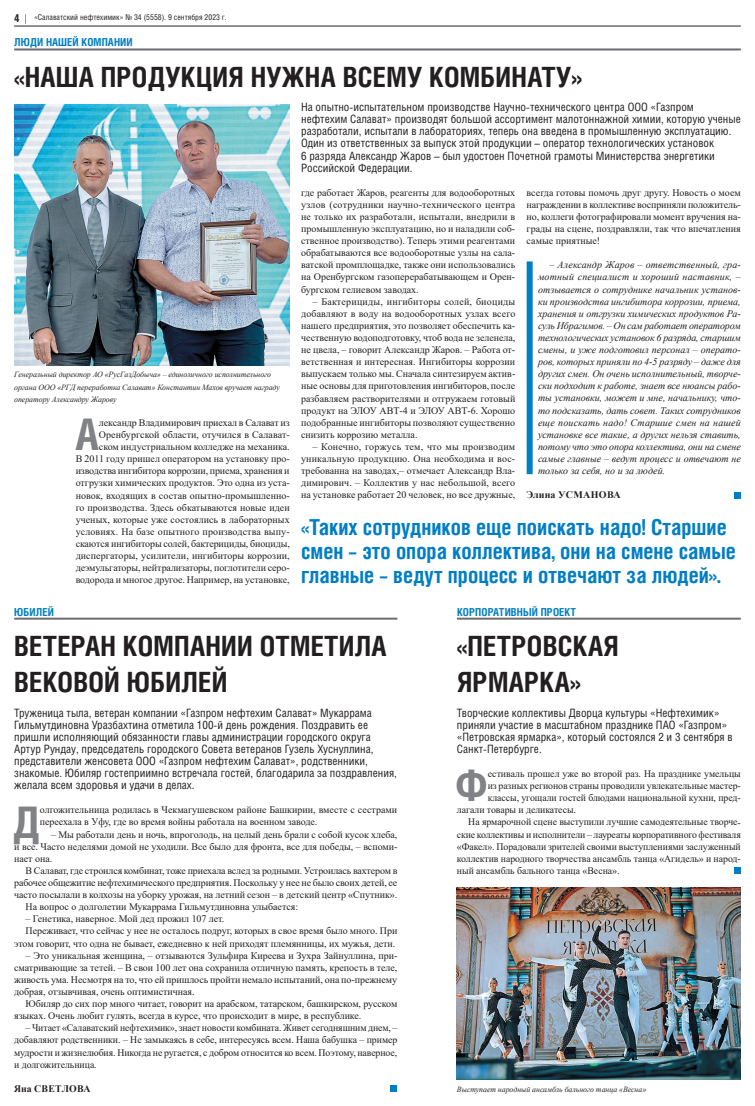
<style>
.page{position:relative;width:755px;height:1106px;background:#fff}
.page>*{position:absolute;margin:0;border:0;box-sizing:border-box;transform-origin:0 0}
.t1{font:700 43.5px "Helios Cond";color:#808285}
.t2{font:700 27.9px/36.3px "Helios Cond";letter-spacing:.01em;color:#231f20}
.t3{font:700 22px/24.2px "Helios Cond";color:#007ec5}
.t4{font:11.5px/12.1px "Helios Cond";color:#231f20}
.t5{font:700 11px "Helios Cond";letter-spacing:.01em;color:#007ec5}
.t6{font:700 11px "Helios Cond";color:#231f20}
.t7{font:10px/12.1px "Times New Roman";letter-spacing:-.005em;color:#231f20;text-align:justify}
.t8{font:italic 10px/12.1px "Times New Roman";color:#231f20;text-align:justify}
.t9{font:700 10px "Times New Roman";letter-spacing:.03em;color:#231f20}
.t10{font:italic 8px/12.1px "Times New Roman";letter-spacing:-.005em;color:#231f20}
.t11{font:8px "Helios Cond";color:#231f20}
</style>
<div class="page">
<hr style="left:14px;top:26px;width:726px;height:1px;background:#231f20">
<hr style="left:14px;top:48px;width:726px;height:2px;background:#6c6d70">
<hr style="left:14px;top:617px;width:383px;height:2px;background:#6c6d70">
<hr style="left:456px;top:617px;width:284px;height:2px;background:#6c6d70">
<img style="left:14px;top:104px;width:275px;height:261px">
<div style="left:526px;top:261px;width:6px;height:213px;background:#007ec5"></div>
<img style="left:456px;top:888px;width:284px;height:191px">
<div style="left:733px;top:492px;width:7px;height:6px;background:#007ec5"></div>
<div style="left:733px;top:867px;width:7px;height:7px;background:#007ec5"></div>
<div style="left:390px;top:1085px;width:7px;height:6px;background:#007ec5"></div>
<p class="t6" style="left:14px;top:11px;width:7px">4</p>
<p class="t11" style="left:34px;top:12px;width:194px">«Салаватский нефтехимик» № 34 (5558). 9 сентября 2023 г.</p>
<p class="t5" style="left:14px;top:35px;width:120px">ЛЮДИ НАШЕЙ КОМПАНИИ</p>
<h2 class="t2" style="left:14px;top:58px;width:569px">«НАША ПРОДУКЦИЯ НУЖНА ВСЕМУ КОМБИНАТУ»</h2>
<p class="t10" style="left:14px;top:368px;width:267px">Генеральный директор АО «РусГазДобыча» – единоличного исполнительного органа ООО «РГД переработка Салават» Константин Махов вручает награду оператору Александру Жарову</p>
<h1 class="t1" style="left:75px;top:405px;width:25px">А</h1>
<p class="t7" style="left:76px;top:416px;width:215px;text-align:right">лександр Владимирович приехал в Салават из Оренбургской области, отучился в Салават-<br>ском индустриальном колледже на механика.<br>В 2011 году пришел оператором на установку про&shy;изводства ингибитора коррозии, приема, хранения и отгрузки химических продуктов. Это одна из уста&shy;новок, входящих в состав опытно-промышленно&shy;го производства. Здесь обкатываются новые идеи ученых, которые уже состоялись в лабораторных условиях. На базе опытного производства выпу&shy;скаются ингибиторы солей, бактерициды, биоциды, диспергаторы, усилители, ингибиторы коррозии, деэмульгаторы, нейтрализаторы, поглотители серо&shy;водорода и многое другое. Например, на установке,</p>
<p class="t4" style="left:301px;top:101px;width:441px">На опытно-испытательном производстве Научно-технического центра ООО «Газпром нефтехим Салават» производят большой ассортимент малотоннажной химии, которую ученые разработали, испытали в лабораториях, теперь она введена в промышленную эксплуатацию.<br>Один из ответственных за выпуск этой продукции – оператор технологических установок<br>6 разряда Александр Жаров – был удостоен Почетной грамоты Министерства энергетики Российской Федерации.</p>
<p class="t7" style="left:301px;top:186px;width:215px">где работает Жаров, реагенты для водооборотных узлов (сотрудники научно-технического центра не только их разработали, испытали, внедрили в промышленную эксплуатацию, но и наладили соб&shy;ственное производство). Теперь этими реагентами обрабатываются все водооборотные узлы на сала&shy;ватской промплощадке, также они использовались на Оренбургском газоперерабатывающем и Орен&shy;бургском гелиевом заводах.</p>
<p class="t7" style="left:301px;top:295px;width:215px;text-indent:11px">– Бактерициды, ингибиторы солей, биоциды добавляют в воду на водооборотных узлах всего нашего предприятия, это позволяет обеспечить ка&shy;чественную водоподготовку, чтоб вода не зеленела, не цвела, – говорит Александр Жаров. – Работа от&shy;ветственная и интересная. Ингибиторы коррозии выпускаем только мы. Сначала синтезируем актив&shy;ные основы для приготовления ингибиторов, после разбавляем растворителями и отгружаем готовый продукт на ЭЛОУ АВТ-4 и ЭЛОУ АВТ-6. Хорошо подобранные ингибиторы позволяют существенно снизить коррозию металла.</p>
<p class="t7" style="left:301px;top:440px;width:215px;text-indent:11px">– Конечно, горжусь тем, что мы производим уникальную продукцию. Она необходима и вос&shy;требованна на заводах,– отмечает Александр Вла&shy;димирович. – Коллектив у нас небольшой, всего на установке работает 20 человек, но все дружные,</p>
<p class="t7" style="left:526px;top:186px;width:215px">всегда готовы помочь друг другу. Новость о моем награждении в коллективе восприняли положитель&shy;но, коллеги фотографировали момент вручения на&shy;грады на сцене, поздравляли, так что впечатления самые приятные!</p>
<p class="t8" style="left:537px;top:259px;width:204px;text-indent:11px">– Александр Жаров – ответственный, гра&shy;мотный специалист и хороший наставник, – отзывается о сотруднике начальник установ&shy;ки производства ингибитора коррозии, приема, хранения и отгрузки химических продуктов Ра&shy;суль Ибрагимов. – Он сам работает оператором технологических установок 6 разряда, старшим смены, и уже подготовил персонал – операто&shy;ров, которых приняли по 4-5 разряду – даже для других смен. Он очень исполнительный, творче&shy;ски подходит к работе, знает все нюансы рабо&shy;ты установки, может и мне, начальнику, что&shy;то подсказать, дать совет. Таких сотрудников еще поискать надо! Старшие смен на нашей установке все такие, а других нельзя ставить, потому что это опора коллектива, они на смене самые главные – ведут процесс и отвечают не только за себя, но и за людей.</p>
<p class="t9" style="left:526px;top:488px;width:95px">Элина УСМАНОВА</p>
<h3 class="t3" style="left:301px;top:514px;width:436px">«Таких сотрудников еще поискать надо! Старшие смен – это опора коллектива, они на смене самые главные – ведут процесс и отвечают за людей».</h3>
<p class="t5" style="left:14px;top:604px;width:41px">ЮБИЛЕЙ</p>
<p class="t5" style="left:456px;top:604px;width:121px">КОРПОРАТИВНЫЙ ПРОЕКТ</p>
<h2 class="t2" style="left:14px;top:627px;width:373px">ВЕТЕРАН КОМПАНИИ ОТМЕТИЛА<br>ВЕКОВОЙ ЮБИЛЕЙ</h2>
<p class="t4" style="left:14px;top:706px;width:384px">Труженица тыла, ветеран компании «Газпром нефтехим Салават» Мукаррама Гильмутдиновна Уразбахтина отметила 100-й день рождения. Поздравить ее пришли исполняющий обязанности главы администрации городского округа Артур Рундау, председатель городского Совета ветеранов Гузель Хуснуллина, представители женсовета ООО «Газпром нефтехим Салават», родственники, знакомые. Юбиляр гостеприимно встречала гостей, благодарила за поздравления, желала всем здоровья и удачи в делах.</p>
<h1 class="t1" style="left:13px;top:792px;width:29px">Д</h1>
<p class="t7" style="left:40px;top:803px;width:358px">олгожительница родилась в Чекмагушевском районе Башкирии, вместе с сестрами переехала в Уфу, где во время войны работала на военном заводе.</p>
<p class="t7" style="left:14px;top:828px;width:384px;text-indent:37px">– Мы работали день и ночь, впроголодь, на целый день брали с собой кусок хлеба, и все. Часто неделями домой не уходили. Все было для фронта, все для победы, – вспоми&shy;нает она.</p>
<p class="t7" style="left:26px;top:864px;width:373px">В Салават, где строился комбинат, тоже приехала вслед за родными. Устроилась вахтером в</p>
<p class="t7" style="left:14px;top:876px;width:384px">рабочее общежитие нефтехимического предприятия. Поскольку у нее не было своих детей, ее</p>
<p class="t7" style="left:14px;top:888px;width:384px">часто посылали в колхозы на уборку урожая, на летний сезон – в детский центр «Спутник».</p>
<p class="t7" style="left:26px;top:900px;width:274px">На вопрос о долголетии Мукаррама Гильмутдиновна улыбается:</p>
<p class="t7" style="left:26px;top:912px;width:200px">– Генетика, наверное. Мой дед прожил 107 лет.</p>
<p class="t7" style="left:26px;top:924px;width:373px">Переживает, что сейчас у нее не осталось подруг, которых в свое время было много. При</p>
<p class="t7" style="left:14px;top:936px;width:382px">этом говорит, что одна не бывает, ежедневно к ней приходят племянницы, их мужья, дети.</p>
<p class="t7" style="left:14px;top:949px;width:384px;text-indent:11px">– Это уникальная женщина, – отзываются Зульфира Киреева и Зухра Зайнуллина, при&shy;сматривающие за тетей. – В свои 100 лет она сохранила отличную память, крепость в теле, живость ума. Несмотря на то, что ей пришлось пройти немало испытаний, она по-прежнему добрая, отзывчивая, очень оптимистичная.</p>
<p class="t7" style="left:14px;top:997px;width:384px;text-indent:11px">Юбиляр до сих пор много читает, говорит на арабском, татарском, башкирском, русском языках. Очень любит гулять, всегда в курсе, что происходит в мире, в республике.</p>
<p class="t7" style="left:14px;top:1021px;width:384px;text-indent:11px">– Читает «Салаватский нефтехимик», знает новости комбината. Живет сегодняшним днем, – добавляют родственники. – Не замыкаясь в себе, интересуясь всем. Наша бабушка – пример мудрости и жизнелюбия. Никогда не ругается, с добром относится ко всем. Поэтому, наверное, и долгожительница.</p>
<p class="t9" style="left:14px;top:1081px;width:78px">Яна СВЕТЛОВА</p>
<h2 class="t2" style="left:456px;top:627px;width:163px">«ПЕТРОВСКАЯ<br>ЯРМАРКА»</h2>
<p class="t4" style="left:456px;top:706px;width:277px">Творческие коллективы Дворца культуры «Нефтехимик» приняли участие в масштабном празднике ПАО «Газпром» «Петровская ярмарка», который состоялся 2 и 3 сентября в Санкт-Петербурге.</p>
<h1 class="t1" style="left:455px;top:756px;width:34px">Ф</h1>
<p class="t7" style="left:487px;top:767px;width:254px">естиваль прошел уже во второй раз. На празднике умельцы</p>
<p class="t7" style="left:487px;top:779px;width:254px">из разных регионов страны проводили увлекательные мастер-</p>
<p class="t7" style="left:487px;top:791px;width:254px">классы, угощали гостей блюдами национальной кухни, пред-</p>
<p class="t7" style="left:456px;top:803px;width:120px">лагали товары и деликатесы.</p>
<p class="t7" style="left:468px;top:815px;width:274px">На ярмарочной сцене выступили лучшие самодеятельные творче-</p>
<p class="t7" style="left:456px;top:828px;width:285px">ские коллективы и исполнители – лауреаты корпоративного фестиваля</p>
<p class="t7" style="left:456px;top:840px;width:285px">«Факел». Порадовали зрителей своими выступлениями заслуженный</p>
<p class="t7" style="left:456px;top:852px;width:285px">коллектив народного творчества ансамбль танца «Агидель» и народ-</p>
<p class="t7" style="left:456px;top:864px;width:164px">ный ансамбль бального танца «Весна».</p>
<p class="t10" style="left:456px;top:1083px;width:191px">Выступает народный ансамбль бального танца «Весна»</p>
</div>
